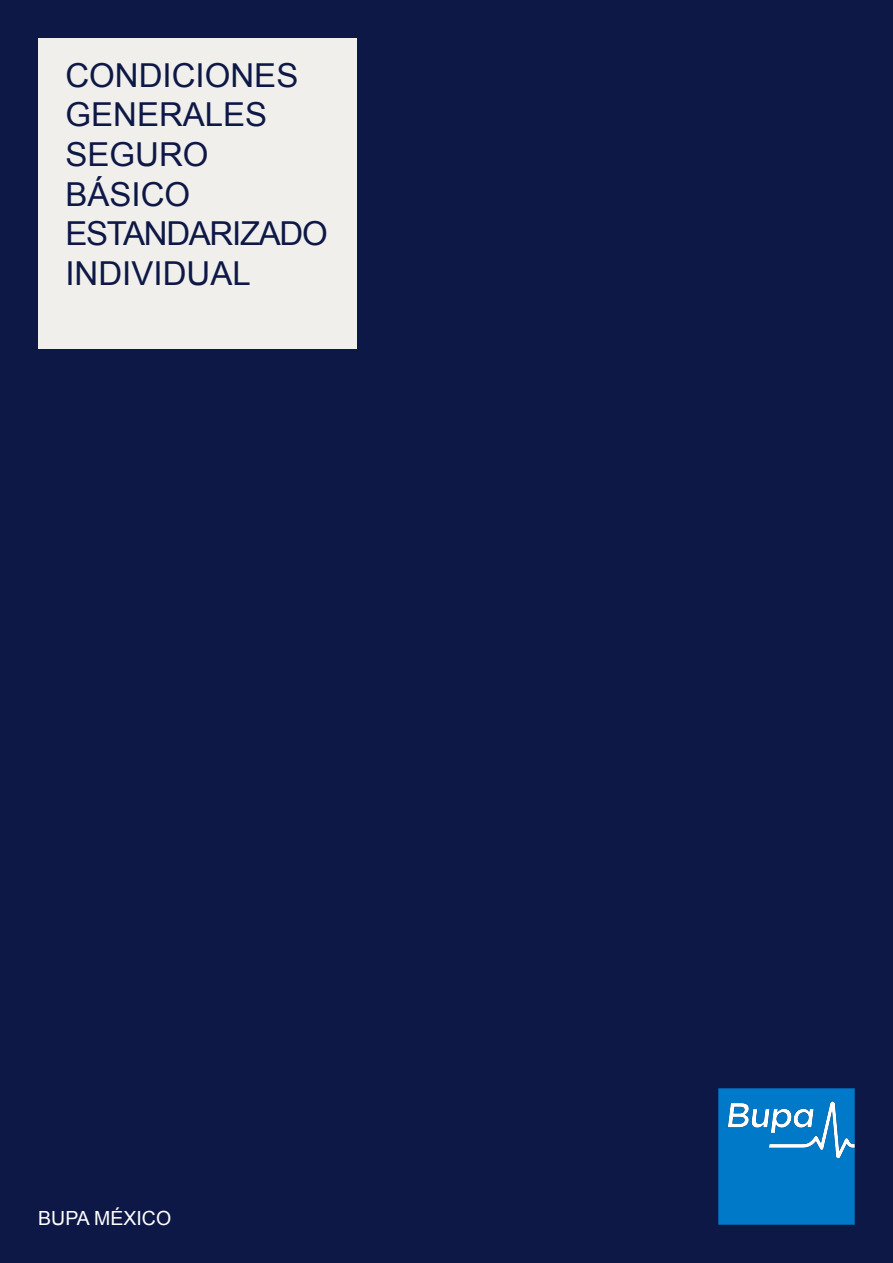
<style>
.page{position:relative;width:893px;height:1263px;background:#0d1846}
.page>*{position:absolute;margin:0;border:0;box-sizing:border-box;transform-origin:0 0}
.t1{font:33px "Arial";color:#0d1846}
.t2{font:33px "Arial";letter-spacing:-.04em;color:#0d1846}
.t3{font:19.5px "Arial";color:#fff}
</style>
<div class="page">
<svg style="left:718px;top:1088px;width:137px;height:137px;background:#1482ca"></svg>
<div style="left:38px;top:38px;width:318px;height:311px;background:#f1efeb"></div>
<p class="t1" style="left:65px;top:54px;width:234px">CONDICIONES</p>
<p class="t1" style="left:65px;top:93px;width:203px">GENERALES</p>
<p class="t1" style="left:65px;top:133px;width:145px">SEGURO</p>
<p class="t1" style="left:65px;top:172px;width:126px">BÁSICO</p>
<p class="t2" style="left:65px;top:212px;width:264px">ESTANDARIZADO</p>
<p class="t1" style="left:65px;top:252px;width:187px">INDIVIDUAL</p>
<p class="t3" style="left:38px;top:1205px;width:134px">BUPA MÉXICO</p>
</div>
